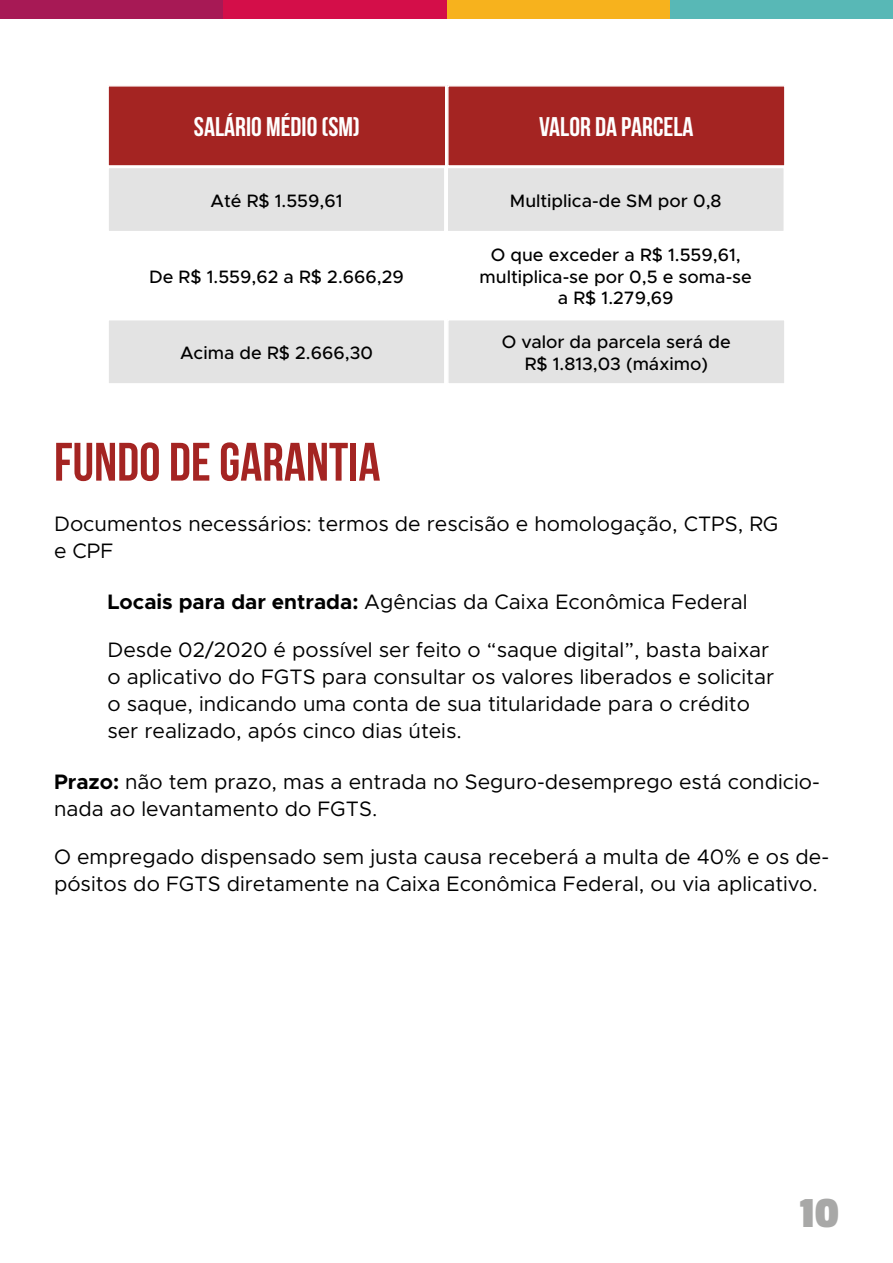
<style>
.page{position:relative;width:893px;height:1263px;background:#fff}
.page>*{position:absolute;margin:0;border:0;box-sizing:border-box;transform-origin:0 0}
.t1{font:700 54px "Bebas Neue";color:#a42422}
.t2{font:700 45px "Passion One";color:#a8a8a7}
.t3{font:700 27px "Bebas Neue";color:#fff}
.t4{font:21px/27px "Metropolis";color:#000}
.t5{font:500 18px/21.6px "Metropolis";color:#000;text-align:center}
.s1{font-weight:700}
</style>
<div class="page">
<div style="left:0;top:0;width:223px;height:19px;background:#a71955"></div>
<div style="left:670px;top:0;width:223px;height:19px;background:#58b8b6"></div>
<div style="left:446px;top:0;width:224px;height:19px;background:#f7b21d"></div>
<div style="left:223px;top:0;width:223px;height:19px;background:#d40e49"></div>
<div style="left:108px;top:86px;width:338px;height:80px;background:#a42422"></div>
<div style="left:107px;top:85px;width:339px;height:82px;border:2px solid #fff"></div>
<div style="left:108px;top:167px;width:337px;height:65px;background:#e3e3e3"></div>
<div style="left:107px;top:167px;width:339px;height:65px;border:2px solid #fff"></div>
<div style="left:108px;top:320px;width:337px;height:64px;background:#e3e3e3"></div>
<div style="left:107px;top:319px;width:339px;height:66px;border:2px solid #fff"></div>
<div style="left:448px;top:86px;width:337px;height:80px;background:#a42422"></div>
<div style="left:447px;top:85px;width:339px;height:82px;border:2px solid #fff"></div>
<div style="left:447px;top:167px;width:337px;height:65px;background:#e3e3e3"></div>
<div style="left:446px;top:167px;width:339px;height:65px;border:2px solid #fff"></div>
<div style="left:448px;top:320px;width:337px;height:64px;background:#e3e3e3"></div>
<div style="left:447px;top:319px;width:339px;height:66px;border:2px solid #fff"></div>
<p class="t3" style="left:194px;top:112px;width:167px">SALÁRIO MÉDIO (SM)</p>
<p class="t5" style="left:210px;top:190px;width:134px">Até R$ 1.559,61</p>
<p class="t5" style="left:149px;top:266px;width:256px">De R$ 1.559,62 a R$ 2.666,29</p>
<p class="t5" style="left:180px;top:342px;width:194px">Acima de R$ 2.666,30</p>
<p class="t3" style="left:539px;top:112px;width:156px">VALOR DA PARCELA</p>
<p class="t5" style="left:510px;top:190px;width:213px">Multiplica-de SM por 0,8</p>
<p class="t5" style="left:480px;top:244px;width:274px">O que exceder a R$ 1.559,61, multiplica-se por 0,5 e soma-se a R$ 1.279,69</p>
<p class="t5" style="left:502px;top:331px;width:230px">O valor da parcela será de<br>R$ 1.813,03 (máximo)</p>
<h1 class="t1" style="left:54px;top:432px;width:328px">FUNDO DE GARANTIA</h1>
<p class="t4" style="left:54px;top:511px;width:726px">Documentos necessários: termos de rescisão e homologação, CTPS, RG e CPF</p>
<p class="t4" style="left:107px;top:588px;width:642px"><span class="s1">Locais para dar entrada:</span> Agências da Caixa Econômica Federal</p>
<p class="t4" style="left:107px;top:637px;width:668px">Desde 02/2020 é possível ser feito o “saque digital”, basta baixar o aplicativo do FGTS para consultar os valores liberados e solicitar o saque, indicando uma conta de sua titularidade para o crédito ser realizado, após cinco dias úteis.</p>
<p class="t4" style="left:54px;top:768px;width:767px"><span class="s1">Prazo:</span> não tem prazo, mas a entrada no Seguro-desemprego está condicio&shy;nada ao levantamento do FGTS.</p>
<p class="t4" style="left:54px;top:843px;width:777px">O empregado dispensado sem justa causa receberá a multa de 40% e os de&shy;pósitos do FGTS diretamente na Caixa Econômica Federal, ou via aplicativo.</p>
<h2 class="t2" style="left:800px;top:1190px;width:40px">10</h2>
</div>
